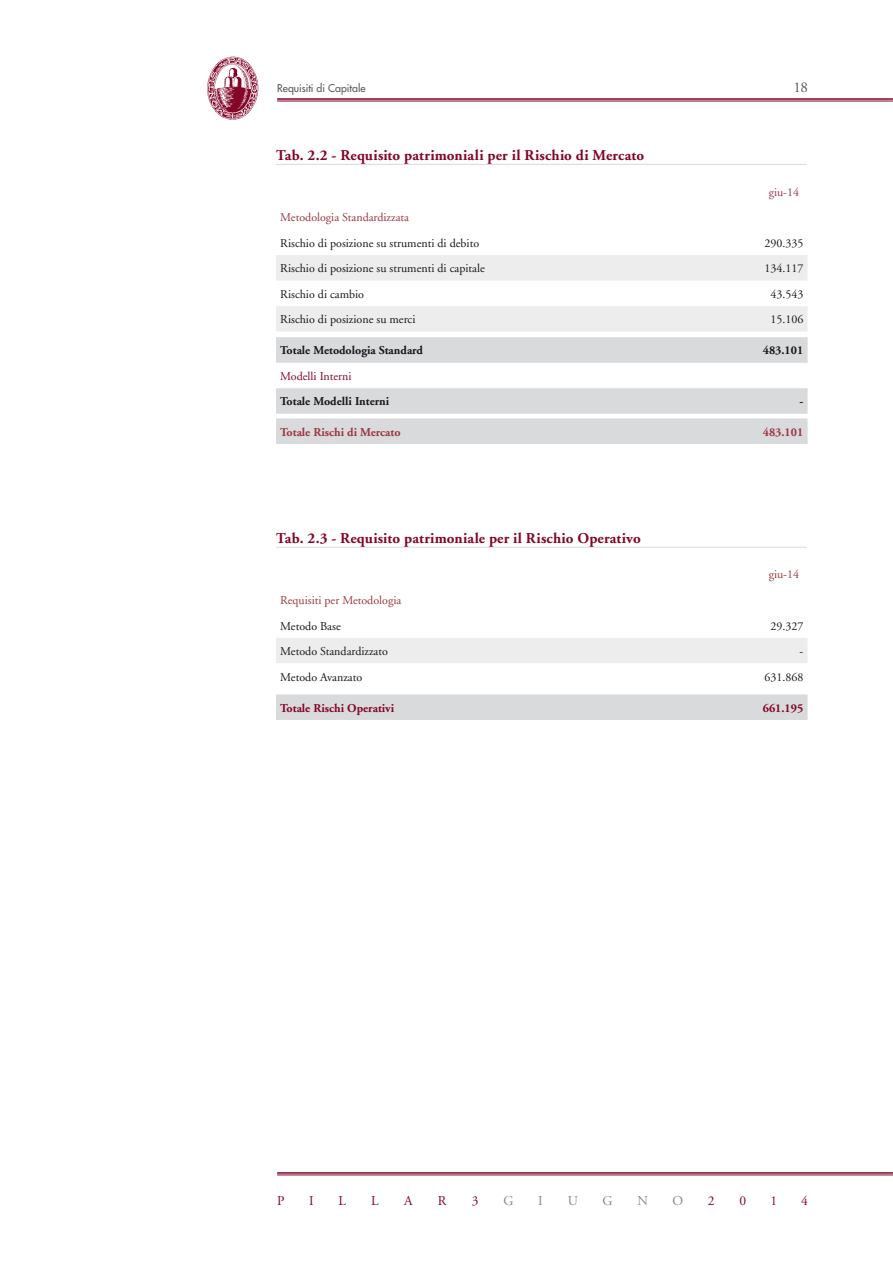
<style>
.page{position:relative;width:893px;height:1263px;background:#fff}
.page>*{position:absolute;margin:0;border:0;box-sizing:border-box;transform-origin:0 0}
.t1{font:700 15px "Adobe Garamond";letter-spacing:.01em;color:#830628}
.t2{font:15px "Adobe Garamond";color:#58585a}
.t3{font:13.5px "Adobe Garamond";color:#830628}
.t4{font:13.5px "Adobe Garamond";color:#87888a}
.t5{font:12px "Adobe Garamond";color:#1a171c}
.t6{font:12px "Adobe Garamond";color:#9b3842}
.t7{font:700 12px "Adobe Garamond";color:#1a171c}
.t8{font:700 12px "Adobe Garamond";color:#9b3842}
.t9{font:700 12px "Adobe Garamond";color:#830628}
.t10{font:12px "Adobe Garamond";color:#830628}
.t11{font:10.5px "Futura";color:#58585a}
</style>
<div class="page">
<hr style="left:277px;top:1172px;width:616px;height:2px;background:#830628">
<hr style="left:277px;top:1175px;width:616px;height:1px;background:#830628">
<hr style="left:277px;top:98px;width:616px;height:2px;background:#830628">
<hr style="left:277px;top:101px;width:616px;height:1px;background:#830628">
<img style="left:208px;top:56px;width:51px;height:64px">
<hr style="left:276px;top:164px;width:531px;height:1px;background:#d9dadb">
<svg style="left:276px;top:255px;width:532px;height:76px"></svg>
<svg style="left:276px;top:337px;width:532px;height:107px;fill:#d9dadb"></svg>
<hr style="left:276px;top:547px;width:531px;height:1px;background:#d9dadb">
<svg style="left:276px;top:638px;width:532px;height:82px"></svg>
<p class="t11" style="left:277px;top:81px;width:90px">Requisiti di Capitale</p>
<p class="t1" style="left:276px;top:147px;width:370px">Tab. 2.2 - Requisito patrimoniali per il Rischio di Mercato</p>
<p class="t2" style="left:793px;top:79px;width:16px">18</p>
<p class="t6" style="left:769px;top:186px;width:32px">giu-14</p>
<p class="t6" style="left:280px;top:211px;width:130px">Metodologia Standardizzata</p>
<p class="t5" style="left:280px;top:237px;width:200px">Rischio di posizione su strumenti di debito</p>
<p class="t5" style="left:764px;top:237px;width:40px">290.335</p>
<p class="t5" style="left:280px;top:262px;width:206px">Rischio di posizione su strumenti di capitale</p>
<p class="t5" style="left:764px;top:262px;width:40px">134.117</p>
<p class="t5" style="left:280px;top:288px;width:85px">Rischio di cambio</p>
<p class="t5" style="left:770px;top:288px;width:34px">43.543</p>
<p class="t5" style="left:280px;top:313px;width:137px">Rischio di posizione su merci</p>
<p class="t5" style="left:770px;top:313px;width:34px">15.106</p>
<p class="t7" style="left:280px;top:344px;width:144px">Totale Metodologia Standard</p>
<p class="t7" style="left:763px;top:344px;width:42px">483.101</p>
<p class="t10" style="left:280px;top:370px;width:73px">Modelli Interni</p>
<p class="t7" style="left:280px;top:395px;width:110px">Totale Modelli Interni</p>
<p class="t7" style="left:799px;top:395px;width:5px">-</p>
<p class="t8" style="left:280px;top:425px;width:122px">Totale Rischi di Mercato</p>
<p class="t8" style="left:763px;top:425px;width:42px">483.101</p>
<p class="t1" style="left:276px;top:530px;width:366px">Tab. 2.3 - Requisito patrimoniale per il Rischio Operativo</p>
<p class="t6" style="left:769px;top:568px;width:32px">giu-14</p>
<p class="t6" style="left:280px;top:594px;width:123px">Requisiti per Metodologia</p>
<p class="t5" style="left:280px;top:619px;width:62px">Metodo Base</p>
<p class="t5" style="left:770px;top:619px;width:34px">29.327</p>
<p class="t5" style="left:280px;top:645px;width:109px">Metodo Standardizzato</p>
<p class="t5" style="left:799px;top:645px;width:5px">-</p>
<p class="t5" style="left:280px;top:670px;width:83px">Metodo Avanzato</p>
<p class="t5" style="left:764px;top:670px;width:40px">631.868</p>
<p class="t9" style="left:280px;top:701px;width:115px">Totale Rischi Operativi</p>
<p class="t9" style="left:763px;top:701px;width:42px">661.195</p>
<p class="t3" style="left:277px;top:1193px;width:8px">P</p>
<p class="t3" style="left:309px;top:1193px;width:6px">i</p>
<p class="t3" style="left:339px;top:1193px;width:9px">l</p>
<p class="t3" style="left:371px;top:1193px;width:9px">l</p>
<p class="t3" style="left:404px;top:1193px;width:10px">a</p>
<p class="t3" style="left:438px;top:1193px;width:10px">r</p>
<p class="t3" style="left:472px;top:1193px;width:8px">3</p>
<p class="t4" style="left:503px;top:1193px;width:8px">g</p>
<p class="t4" style="left:538px;top:1193px;width:6px">i</p>
<p class="t4" style="left:568px;top:1193px;width:12px">u</p>
<p class="t4" style="left:602px;top:1193px;width:8px">g</p>
<p class="t4" style="left:637px;top:1193px;width:12px">n</p>
<p class="t4" style="left:673px;top:1193px;width:12px">o</p>
<p class="t3" style="left:708px;top:1193px;width:8px">2</p>
<p class="t3" style="left:739px;top:1193px;width:8px">0</p>
<p class="t3" style="left:770px;top:1193px;width:8px">1</p>
<p class="t3" style="left:801px;top:1193px;width:8px">4</p>
</div>
